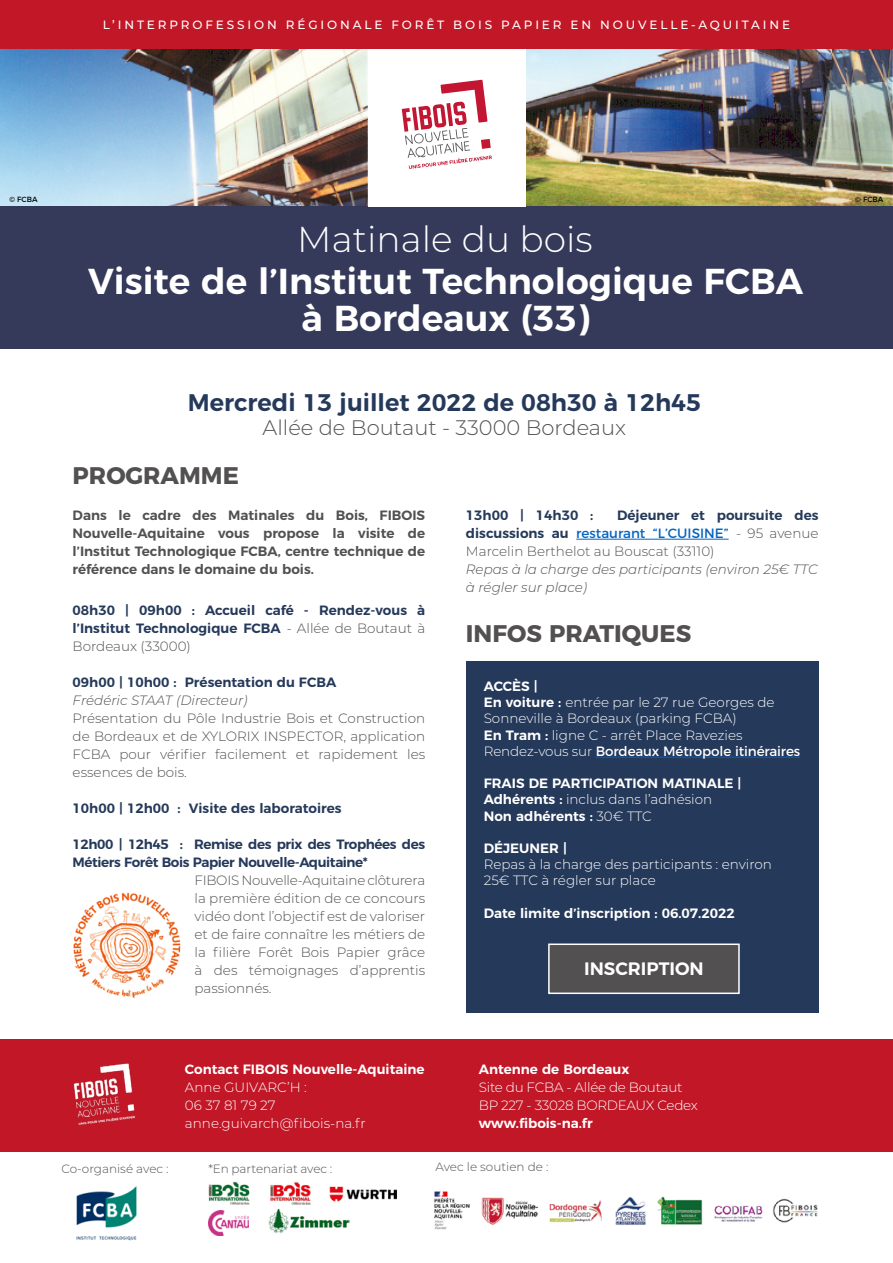
<style>
.page{position:relative;width:893px;height:1263px;background:#fff}
.page>*{position:absolute;margin:0;border:0;box-sizing:border-box;transform-origin:0 0}
.t1{font:600 36px/37.5px "Montserrat";color:#fff;text-align:center}
.t2{font:300 36px "Montserrat";color:#fff}
.t3{font:600 24px "Montserrat";color:#25395a}
.t4{font:700 24px "Montserrat";color:#525050}
.t5{font:300 21px "Montserrat";color:#525050}
.t6{font:600 18px "Montserrat";color:#fff}
.t7{font:300 13.5px/18px "Montserrat";color:#525050;text-align:justify}
.t8{font:300 13.5px/16.2px "Montserrat";color:#fff}
.t9{font:600 13.5px/18px "Montserrat";color:#25395a;text-align:justify}
.t10{font:600 13.5px "Montserrat";color:#fff}
.t11{font:600 13.5px/18px "Montserrat";color:#525050;text-align:justify}
.t12{font:italic 300 13.5px/18px "Montserrat";color:#525050}
.t13{font:600 13.5px/18px "Montserrat";letter-spacing:-.03em;color:#25395a}
.t14{font:300 13.5px "Montserrat";letter-spacing:-.02em;color:#fff}
.t15{font:13.5px "Montserrat";letter-spacing:-.01em;color:#fff}
.t16{font:500 12px "Montserrat";letter-spacing:.24em;color:#fff}
.t17{font:300 12px "Montserrat";color:#525050}
.t18{font:7.5px "Montserrat";color:#000}
.s1{font-weight:600;color:#25395a}
.s2{font-weight:400;color:#0563c1}
.s3{font-weight:300;color:#525050}
.s4{font-weight:600}
.s5{font-weight:300}
</style>
<div class="page">
<img style="left:76px;top:1186px;width:61px;height:55px">
<img style="left:526px;top:49px;width:367px;height:157px">
<img style="left:1px;top:49px;width:367px;height:157px">
<div style="left:0;top:206px;width:893px;height:143px;background:#35395a"></div>
<div style="left:0;top:0;width:893px;height:49px;background:#c11727"></div>
<div style="left:466px;top:661px;width:352px;height:351px;background:#25395a"></div>
<div style="left:548px;top:943px;width:192px;height:51px;background:#525050;border:2px solid #fff"></div>
<div style="left:0;top:1039px;width:893px;height:113px;background:#c11727"></div>
<img style="left:73px;top:1063px;width:62px;height:63px">
<hr style="left:576px;top:539px;width:153px;height:1px;background:#0563c1">
<img style="left:433px;top:1191px;width:385px;height:39px">
<svg style="left:402px;top:80px;width:90px;height:89px"></svg>
<div style="left:481px;top:139px;width:10px;height:10px;background:#c31632"></div>
<hr style="left:596px;top:757px;width:204px;height:1px;background:#0563c1">
<img style="left:73px;top:892px;width:108px;height:106px">
<img style="left:270px;top:1182px;width:41px;height:23px">
<img style="left:208px;top:1181px;width:42px;height:24px">
<img style="left:208px;top:1211px;width:41px;height:24px">
<img style="left:329px;top:1186px;width:68px;height:16px">
<img style="left:269px;top:1208px;width:80px;height:25px">
<p class="t16" style="left:103px;top:16px;width:689px">L’INTERPROFESSION RÉGIONALE FORÊT BOIS PAPIER EN NOUVELLE-AQUITAINE</p>
<p class="t18" style="left:9px;top:193px;width:30px">© FCBA</p>
<p class="t18" style="left:855px;top:193px;width:30px">© FCBA</p>
<p class="t2" style="left:297px;top:214px;width:297px">Matinale du bois</p>
<p class="t1" style="left:88px;top:259px;width:716px">Visite de l’Institut Technologique FCBA à Bordeaux (33)</p>
<p class="t3" style="left:188px;top:382px;width:515px">Mercredi 13 juillet 2022 de 08h30 à 12h45</p>
<p class="t5" style="left:263px;top:413px;width:365px">Allée de Boutaut - 33000 Bordeaux</p>
<p class="t4" style="left:73px;top:456px;width:168px">PROGRAMME</p>
<p class="t11" style="left:73px;top:505px;width:354px">Dans le cadre des Matinales du Bois, FIBOIS Nouvelle-Aquitaine vous propose la visite de l’Institut Technologique FCBA, centre technique de référence dans le domaine du bois.</p>
<p class="t9" style="left:466px;top:505px;width:129px">13h00 | 14h30 :</p>
<p class="t7" style="left:466px;top:506px;width:354px;text-indent:151px"><span class="s1">Déjeuner et poursuite des discussions au</span> <span class="s2">restaurant “L’CUISINE”</span> - 95 avenue Marcelin Berthelot au Bouscat (33110)</p>
<p class="t12" style="left:466px;top:560px;width:353px">Repas à la charge des participants (environ 25€ TTC à régler sur place)</p>
<p class="t9" style="left:73px;top:600px;width:354px">08h30 | 09h00 : Accueil café - Rendez-vous à l’Institut Technologique FCBA <span class="s3">- Allée de Boutaut à Bordeaux (33000)</span></p>
<p class="t9" style="left:73px;top:672px;width:265px">09h00 | 10h00 : Présentation du FCBA</p>
<p class="t12" style="left:73px;top:691px;width:176px">Frédéric STAAT (Directeur)</p>
<p class="t7" style="left:73px;top:709px;width:354px">Présentation du Pôle Industrie Bois et Construction de Bordeaux et de XYLORIX INSPECTOR, application FCBA pour vérifier facilement et rapidement les essences de bois.</p>
<p class="t9" style="left:73px;top:798px;width:270px">10h00 | 12h00 : Visite des laboratoires</p>
<p class="t13" style="left:73px;top:834px;width:354px">12h00 | 12h45 : Remise des prix des Trophées des<br>Métiers Forêt Bois Papier Nouvelle-Aquitaine*</p>
<p class="t7" style="left:194px;top:871px;width:232px">FIBOIS Nouvelle-Aquitaine clôturera la première édition de ce concours vidéo dont l’objectif est de valoriser et de faire connaître les métiers de la filière Forêt Bois Papier grâce à des témoignages d’apprentis passionnés.</p>
<p class="t4" style="left:466px;top:614px;width:227px">INFOS PRATIQUES</p>
<p class="t10" style="left:484px;top:675px;width:56px">ACCÈS |</p>
<p class="t8" style="left:484px;top:694px;width:292px"><span class="s4">En voiture :</span> entrée par le 27 rue Georges de<br>Sonneville à Bordeaux (parking FCBA)</p>
<p class="t8" style="left:484px;top:726px;width:260px"><span class="s4">En Tram :</span> ligne C - arrêt Place Ravezies</p>
<p class="t15" style="left:484px;top:740px;width:318px"><span class="s5">Rendez-vous sur</span> Bordeaux Métropole itinéraires</p>
<p class="t10" style="left:484px;top:772px;width:259px">FRAIS DE PARTICIPATION MATINALE |</p>
<p class="t8" style="left:484px;top:791px;width:230px"><span class="s4">Adhérents :</span> inclus dans l’adhésion</p>
<p class="t10" style="left:484px;top:805px;width:170px">Non adhérents : <span class="s5">30€ TTC</span></p>
<p class="t10" style="left:484px;top:837px;width:85px">DÉJEUNER |</p>
<p class="t8" style="left:484px;top:856px;width:290px">Repas à la charge des participants : environ<br>25€ TTC à régler sur place</p>
<p class="t10" style="left:484px;top:902px;width:252px">Date limite d’inscription : 06.07.2022</p>
<p class="t6" style="left:584px;top:953px;width:121px">INSCRIPTION</p>
<p class="t10" style="left:185px;top:1058px;width:241px">Contact FIBOIS Nouvelle-Aquitaine</p>
<p class="t8" style="left:185px;top:1078px;width:124px">Anne GUIVARC’H :</p>
<p class="t8" style="left:185px;top:1096px;width:92px">06 37 81 79 27</p>
<p class="t8" style="left:185px;top:1114px;width:182px">anne.guivarch@fibois-na.fr</p>
<p class="t17" style="left:61px;top:1160px;width:109px">Co-organisé avec :</p>
<p class="t17" style="left:208px;top:1160px;width:125px">*En partenariat avec :</p>
<p class="t10" style="left:479px;top:1058px;width:152px">Antenne de Bordeaux</p>
<p class="t14" style="left:479px;top:1078px;width:205px">Site du FCBA - Allée de Boutaut</p>
<p class="t14" style="left:479px;top:1096px;width:221px">BP 227 - 33028 BORDEAUX Cedex</p>
<p class="t10" style="left:479px;top:1112px;width:115px">www.fibois-na.fr</p>
<p class="t17" style="left:436px;top:1159px;width:114px">Avec le soutien de :</p>
</div>
